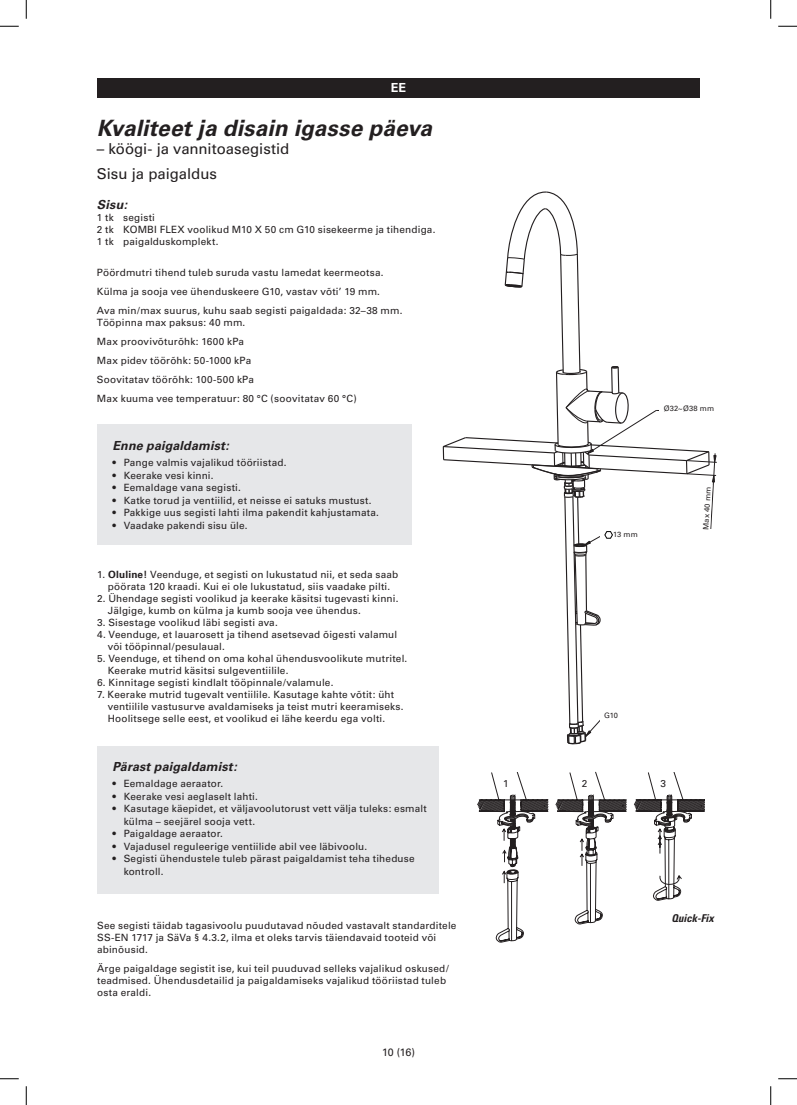
<style>
.page{position:relative;width:797px;height:1105px;background:#fff}
.page>*{position:absolute;margin:0;border:0;box-sizing:border-box;transform-origin:0 0}
.t1{font:italic 700 22.5px "Univers";letter-spacing:.005em;color:#231f20}
.t2{font:15px/24.4px "Univers";letter-spacing:-.005em;color:#231f20}
.t3{font:italic 700 12.5px "Univers";letter-spacing:.015em;color:#231f20}
.t4{font:700 12.5px "Univers";color:#fff}
.t5{font:italic 700 condensed 10.75px "Univers";color:#231f20}
.t6{font:10.75px "Univers LT Std";color:#231f20}
.t7{font:10px/12px "Univers";letter-spacing:.015em;color:#231f20}
.t8{font:7.5px "Univers";letter-spacing:.02em;color:#231f20}
.s1{font-weight:700}
.s2{font-weight:700;font-style:italic;font-stretch:condensed;font-size:10.75px}
</style>
<div class="page">
<div style="left:97px;top:78px;width:602px;height:19px;background:#231f20"></div>
<div style="left:97px;top:747px;width:341px;height:147px;background:#e6e7e9"></div>
<div style="left:97px;top:424px;width:314px;height:120px;background:#e6e7e9"></div>
<svg style="left:442px;top:191px;width:275px;height:554px"></svg>
<div style="left:600px;top:708px;width:27px;height:15px;background:#fff"></div>
<svg style="left:477px;top:772px;width:228px;height:170px"></svg>
<div style="left:630px;top:927px;width:94px;height:28px;background:#fff"></div>
<div style="left:499px;top:776px;width:13px;height:14px;background:#fff"></div>
<div style="left:577px;top:776px;width:14px;height:14px;background:#fff"></div>
<div style="left:656px;top:776px;width:14px;height:14px;background:#fff"></div>
<svg style="left:0;top:25px;width:19px;height:2px"></svg>
<svg style="left:778px;top:25px;width:19px;height:2px"></svg>
<svg style="left:0;top:1078px;width:19px;height:1px"></svg>
<svg style="left:778px;top:1078px;width:19px;height:1px"></svg>
<svg style="left:25px;top:0;width:2px;height:19px"></svg>
<svg style="left:25px;top:1086px;width:2px;height:19px"></svg>
<svg style="left:770px;top:0;width:1px;height:19px"></svg>
<svg style="left:770px;top:1086px;width:1px;height:19px"></svg>
<p class="t4" style="left:391px;top:81px;width:17px">EE</p>
<h1 class="t1" style="left:97px;top:115px;width:337px">Kvaliteet ja disain igasse päeva</h1>
<h2 class="t2" style="left:97px;top:137px;width:194px">– köögi- ja vannitoasegistid<br>Sisu ja paigaldus</h2>
<p class="t3" style="left:97px;top:197px;width:32px">Sisu:</p>
<p class="t7" style="left:97px;top:211px;width:340px">1 tk segisti<br>2 tk KOMBI FLEX voolikud M10 X 50 cm G10 sisekeerme ja tihendiga.<br>1 tk paigalduskomplekt.</p>
<p class="t7" style="left:97px;top:263px;width:307px;line-height:19.1px">Pöördmutri tihend tuleb suruda vastu lamedat keermeotsa.<br>Külma ja sooja vee ühenduskeere G10, vastav võti’ 19 mm.<br>Ava min/max suurus, kuhu saab segisti paigaldada: 32–38 mm.</p>
<p class="t7" style="left:97px;top:313px;width:261px;line-height:19.1px">Tööpinna max paksus: 40 mm.<br>Max proovivõturõhk: 1600 kPa<br>Max pidev töörõhk: 50-1000 kPa<br>Soovitatav töörõhk: 100-500 kPa<br>Max kuuma vee temperatuur: 80 °C (soovitatav 60 °C)</p>
<p class="t3" style="left:112px;top:439px;width:118px">Enne paigaldamist:</p>
<p class="t7" style="left:112px;top:457px;width:176px">• Pange valmis vajalikud tööriistad.</p>
<p class="t7" style="left:112px;top:469px;width:103px">• Keerake vesi kinni.</p>
<p class="t7" style="left:112px;top:482px;width:130px">• Eemaldage vana segisti.</p>
<p class="t7" style="left:112px;top:494px;width:261px">• Katke torud ja ventiilid, et neisse ei satuks mustust.</p>
<p class="t7" style="left:112px;top:507px;width:268px">• Pakkige uus segisti lahti ilma pakendit kahjustamata.</p>
<p class="t7" style="left:112px;top:519px;width:137px">• Vaadake pakendi sisu üle.</p>
<p class="t7" style="left:97px;top:569px;width:302px;text-align:center">1. <span class="s1">Oluline!</span> Veenduge, et segisti on lukustatud nii, et seda saab pöörata 120 kraadi. Kui ei ole lukustatud, siis vaadake pilti.</p>
<p class="t7" style="left:108px;top:593px;width:292px;text-indent:-11px">2. Ühendage segisti voolikud ja keerake käsitsi tugevasti kinni.<br>Jälgige, kumb on külma ja kumb sooja vee ühendus.</p>
<p class="t7" style="left:97px;top:617px;width:182px">3. Sisestage voolikud läbi segisti ava.</p>
<p class="t7" style="left:108px;top:629px;width:291px;text-indent:-11px">4. Veenduge, et lauarosett ja tihend asetsevad õigesti valamul või tööpinnal/pesulaual.</p>
<p class="t7" style="left:108px;top:653px;width:301px;text-indent:-11px">5. Veenduge, et tihend on oma kohal ühendusvoolikute mutritel.<br>Keerake mutrid käsitsi sulgeventiilile.</p>
<p class="t7" style="left:97px;top:677px;width:238px">6. Kinnitage segisti kindlalt tööpinnale/valamule.</p>
<p class="t7" style="left:108px;top:689px;width:297px;text-indent:-11px">7. Keerake mutrid tugevalt ventiilile. Kasutage kahte võtit: üht ventiilile vastusurve avaldamiseks ja teist mutri keeramiseks.<br>Hoolitsege selle eest, et voolikud ei lähe keerdu ega volti.</p>
<p class="t3" style="left:112px;top:759px;width:126px">Pärast paigaldamist:</p>
<p class="t7" style="left:112px;top:778px;width:112px">• Eemaldage aeraator.</p>
<p class="t7" style="left:112px;top:790px;width:147px">• Keerake vesi aeglaselt lahti.</p>
<p class="t7" style="left:124px;top:803px;width:305px;line-height:12.5px;text-indent:-11px">• Kasutage käepidet, et väljavoolutorust vett välja tuleks: esmalt külma – seejärel sooja vett.</p>
<p class="t7" style="left:112px;top:828px;width:112px">• Paigaldage aeraator.</p>
<p class="t7" style="left:112px;top:840px;width:256px">• Vajadusel reguleerige ventiilide abil vee läbivoolu.</p>
<p class="t7" style="left:124px;top:853px;width:292px;line-height:12.5px;text-indent:-11px">• Segisti ühendustele tuleb pärast paigaldamist teha tiheduse kontroll.</p>
<p class="t7" style="left:97px;top:919px;width:361px">See segisti täidab tagasivoolu puudutavad nõuded vastavalt standarditele<br>SS-EN 1717 ja SäVa § 4.3.2, ilma et oleks tarvis täiendavaid tooteid või abinõusid.</p>
<p class="t7" style="left:97px;top:963px;width:353px">Ärge paigaldage segistit ise, kui teil puuduvad selleks vajalikud oskused/ teadmised. Ühendusdetailid ja paigaldamiseks vajalikud tööriistad tuleb osta eraldi.</p>
<p class="t6" style="left:382px;top:1046px;width:34px">10 (16)</p>
<p class="t8" style="left:663px;top:404px;width:52px">Ø32~Ø38 mm</p>
<p class="t8" style="left:613px;top:530px;width:26px">13 mm</p>
<p class="t8" style="left:701px;top:530px;width:45px;rotate:-87deg">Max 40 mm</p>
<p class="t8" style="left:604px;top:711px;width:16px">G10</p>
<p class="t7" style="left:503px;top:777px;width:9px">1<span class="s2">1</span></p>
<p class="t7" style="left:581px;top:777px;width:10px">2<span class="s2">2</span></p>
<p class="t7" style="left:660px;top:777px;width:10px">3<span class="s2">3</span></p>
<p class="t5" style="left:671px;top:912px;width:44px">Quick-Fix</p>
</div>
